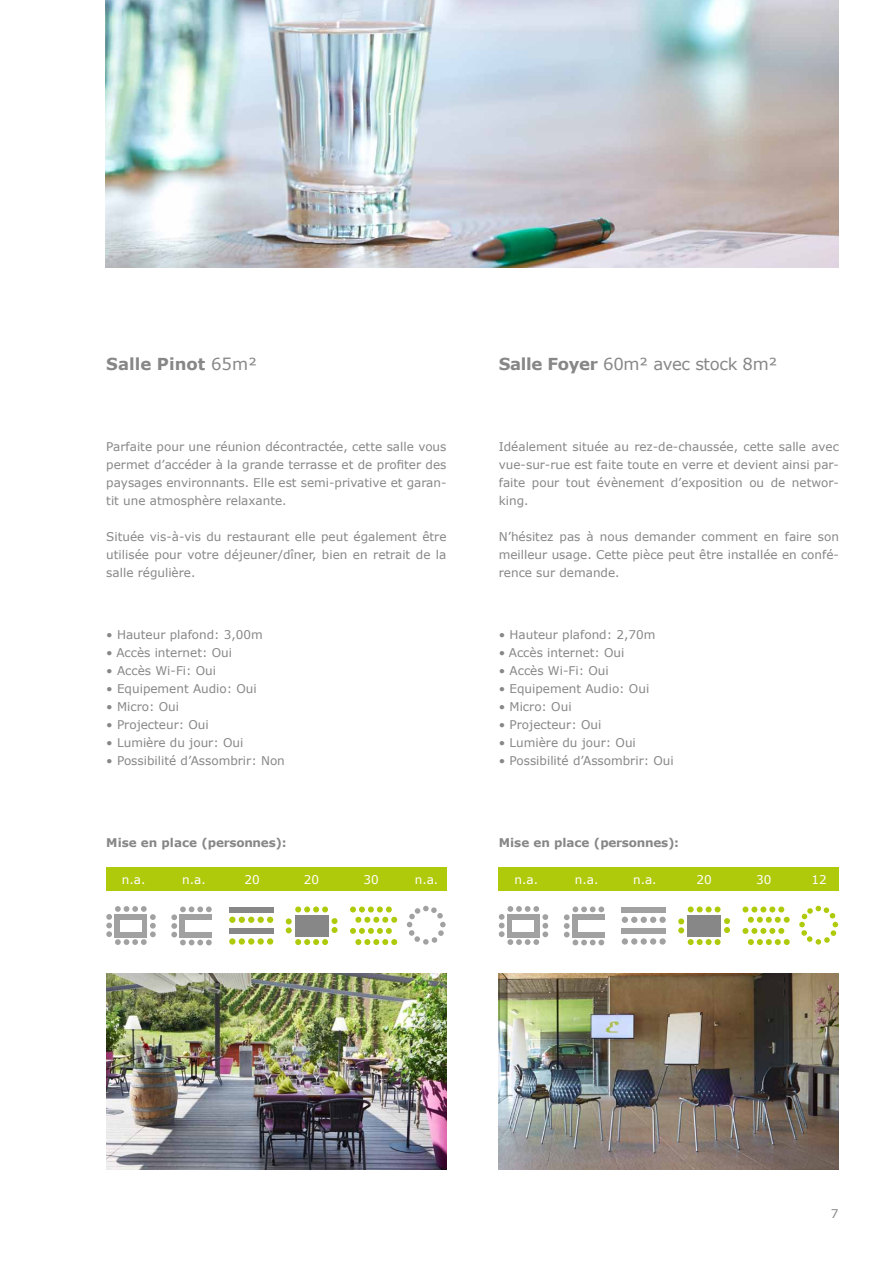
<style>
.page{position:relative;width:893px;height:1263px;background:#fff}
.page>*{position:absolute;margin:0;border:0;box-sizing:border-box;transform-origin:0 0}
.t1{font:16.5px "Verdana";letter-spacing:-.02em;color:#878787}
.t2{font:700 16.5px "Verdana";color:#878787}
.t3{font:12px/18px "Verdana";color:#878787;text-align:justify}
.t4{font:700 12px "Verdana";letter-spacing:-.01em;color:#878787}
.t5{font:12px "Verdana";color:#fff}
.s1{font-weight:400}
.s2{font-weight:700}
</style>
<div class="page">
<img style="left:106px;top:0;width:732px;height:268px">
<svg style="left:106px;top:906px;width:50px;height:39px"></svg>
<svg style="left:171px;top:906px;width:41px;height:39px"></svg>
<div style="left:229px;top:928px;width:44px;height:6px;background:#878787"></div>
<svg style="left:239px;top:917px;width:34px;height:6px"></svg>
<div style="left:229px;top:917px;width:7px;height:6px;background:#afca0b;border-radius:50%"></div>
<div style="left:267px;top:938px;width:6px;height:7px;background:#afca0b;border-radius:50%"></div>
<div style="left:258px;top:938px;width:6px;height:7px;background:#afca0b;border-radius:50%"></div>
<div style="left:248px;top:938px;width:6px;height:7px;background:#afca0b;border-radius:50%"></div>
<div style="left:239px;top:938px;width:6px;height:7px;background:#afca0b;border-radius:50%"></div>
<svg style="left:229px;top:938px;width:7px;height:7px"></svg>
<div style="left:229px;top:907px;width:44px;height:6px;background:#878787"></div>
<svg style="left:350px;top:906px;width:47px;height:39px"></svg>
<svg style="left:407px;top:906px;width:39px;height:39px"></svg>
<div style="left:295px;top:915px;width:33px;height:21px;background:#878787"></div>
<svg style="left:295px;top:939px;width:33px;height:6px"></svg>
<svg style="left:295px;top:906px;width:33px;height:6px"></svg>
<svg style="left:332px;top:918px;width:6px;height:15px"></svg>
<svg style="left:286px;top:918px;width:6px;height:15px"></svg>
<div style="left:106px;top:867px;width:340px;height:24px;background:#afca0b"></div>
<div style="left:499px;top:867px;width:340px;height:24px;background:#afca0b"></div>
<svg style="left:499px;top:906px;width:49px;height:39px"></svg>
<svg style="left:564px;top:906px;width:40px;height:39px"></svg>
<div style="left:622px;top:928px;width:44px;height:6px;background:#a1a1a1"></div>
<div style="left:659px;top:917px;width:7px;height:6px;background:#a1a1a1;border-radius:50%"></div>
<svg style="left:622px;top:917px;width:34px;height:6px"></svg>
<div style="left:659px;top:938px;width:7px;height:7px;background:#a1a1a1;border-radius:50%"></div>
<div style="left:650px;top:938px;width:6px;height:7px;background:#a1a1a1;border-radius:50%"></div>
<div style="left:641px;top:938px;width:6px;height:7px;background:#a1a1a1;border-radius:50%"></div>
<div style="left:631px;top:938px;width:6px;height:7px;background:#a1a1a1;border-radius:50%"></div>
<div style="left:622px;top:938px;width:6px;height:7px;background:#a1a1a1;border-radius:50%"></div>
<div style="left:622px;top:907px;width:44px;height:6px;background:#a1a1a1"></div>
<svg style="left:742px;top:906px;width:48px;height:39px"></svg>
<svg style="left:799px;top:906px;width:39px;height:39px"></svg>
<div style="left:687px;top:915px;width:34px;height:21px;background:#878787"></div>
<svg style="left:688px;top:939px;width:33px;height:6px"></svg>
<svg style="left:688px;top:906px;width:33px;height:6px"></svg>
<svg style="left:724px;top:918px;width:6px;height:15px"></svg>
<svg style="left:678px;top:918px;width:6px;height:15px"></svg>
<img style="left:106px;top:974px;width:340px;height:195px">
<img style="left:499px;top:974px;width:340px;height:195px">
<h1 class="t2" style="left:106px;top:352px;width:152px">Salle Pinot <span class="s1">65m²</span></h1>
<p class="t3" style="left:106px;top:437px;width:342px">Parfaite pour une réunion décontractée, cette salle vous permet d’accéder à la grande terrasse et de profiter des paysages environnants. Elle est semi-privative et garan&shy;tit une atmosphère relaxante.</p>
<p class="t3" style="left:106px;top:527px;width:342px">Située vis-à-vis du restaurant elle peut également être utilisée pour votre déjeuner/dîner, bien en retrait de la salle régulière.</p>
<p class="t3" style="left:106px;top:625px;width:158px">• Hauteur plafond: 3,00m</p>
<p class="t3" style="left:106px;top:643px;width:127px">• Accès internet: Oui</p>
<p class="t3" style="left:106px;top:661px;width:111px">• Accès Wi-Fi: Oui</p>
<p class="t3" style="left:106px;top:679px;width:152px">• Equipement Audio: Oui</p>
<p class="t3" style="left:106px;top:697px;width:74px">• Micro: Oui</p>
<p class="t3" style="left:106px;top:715px;width:104px">• Projecteur: Oui</p>
<p class="t3" style="left:106px;top:733px;width:139px">• Lumière du jour: Oui</p>
<p class="t3" style="left:106px;top:751px;width:180px">• Possibilité d’Assombrir: Non</p>
<p class="t4" style="left:106px;top:834px;width:182px">Mise en place (personnes):</p>
<h1 class="t1" style="left:499px;top:352px;width:280px"><span class="s2">Salle Foyer</span> 60m² avec stock 8m²</h1>
<p class="t3" style="left:499px;top:437px;width:342px">Idéalement située au rez-de-chaussée, cette salle avec vue-sur-rue est faite toute en verre et devient ainsi par&shy;faite pour tout évènement d’exposition ou de networ&shy;king.</p>
<p class="t3" style="left:499px;top:527px;width:342px">N’hésitez pas à nous demander comment en faire son meilleur usage. Cette pièce peut être installée en confé&shy;rence sur demande.</p>
<p class="t3" style="left:499px;top:625px;width:158px">• Hauteur plafond: 2,70m</p>
<p class="t3" style="left:499px;top:643px;width:127px">• Accès internet: Oui</p>
<p class="t3" style="left:499px;top:661px;width:111px">• Accès Wi-Fi: Oui</p>
<p class="t3" style="left:499px;top:679px;width:152px">• Equipement Audio: Oui</p>
<p class="t3" style="left:499px;top:697px;width:74px">• Micro: Oui</p>
<p class="t3" style="left:499px;top:715px;width:104px">• Projecteur: Oui</p>
<p class="t3" style="left:499px;top:733px;width:139px">• Lumière du jour: Oui</p>
<p class="t3" style="left:499px;top:751px;width:177px">• Possibilité d’Assombrir: Oui</p>
<p class="t4" style="left:499px;top:834px;width:182px">Mise en place (personnes):</p>
<p class="t5" style="left:122px;top:871px;width:25px">n.a.</p>
<p class="t5" style="left:182px;top:871px;width:25px">n.a.</p>
<p class="t5" style="left:245px;top:871px;width:17px">20</p>
<p class="t5" style="left:304px;top:871px;width:17px">20</p>
<p class="t5" style="left:364px;top:871px;width:17px">30</p>
<p class="t5" style="left:415px;top:871px;width:25px">n.a.</p>
<p class="t5" style="left:515px;top:871px;width:25px">n.a.</p>
<p class="t5" style="left:575px;top:871px;width:25px">n.a.</p>
<p class="t5" style="left:633px;top:871px;width:25px">n.a.</p>
<p class="t5" style="left:696px;top:871px;width:17px">20</p>
<p class="t5" style="left:756px;top:871px;width:17px">30</p>
<p class="t5" style="left:812px;top:871px;width:17px">12</p>
<p class="t3" style="left:831px;top:1205px;width:9px">7</p>
</div>
